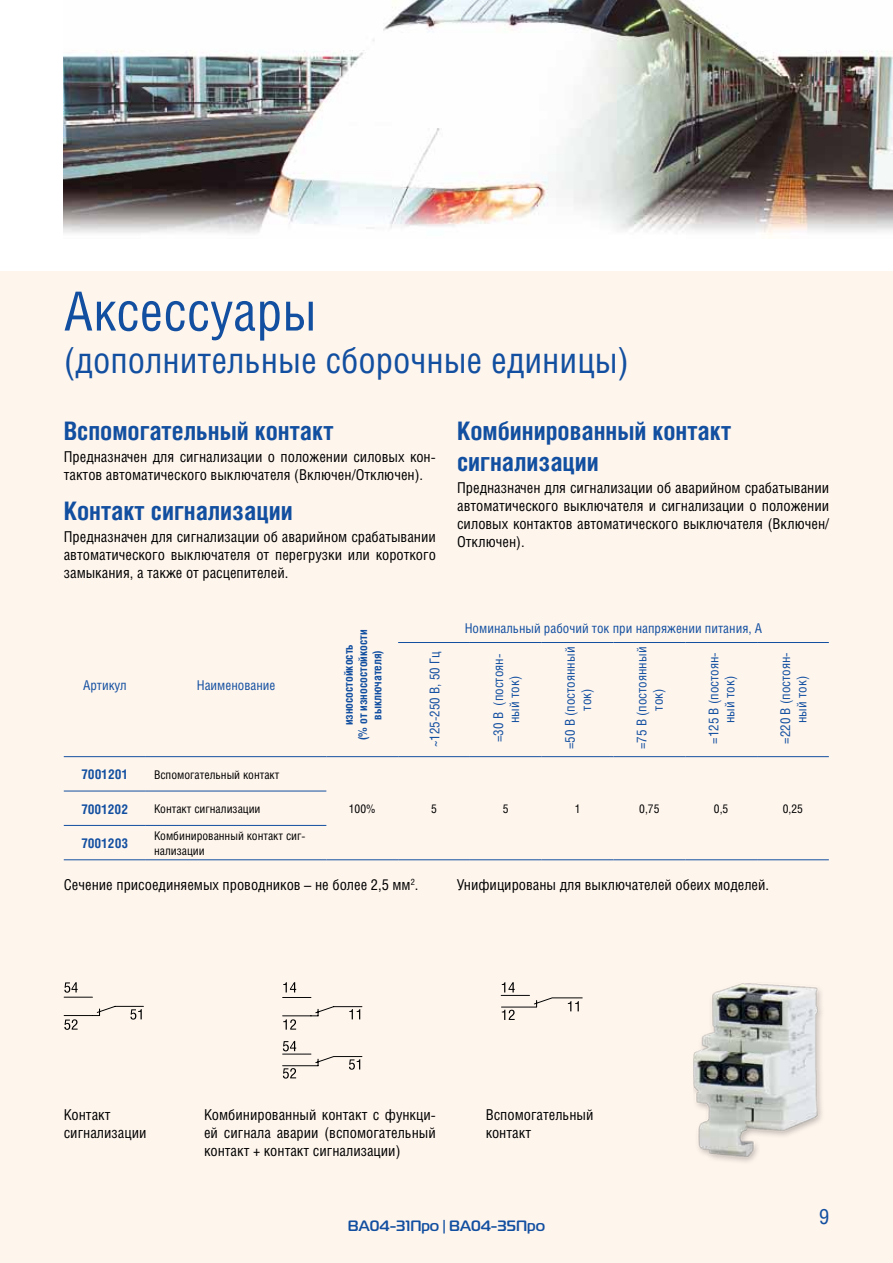
<style>
.page{position:relative;width:893px;height:1263px;background:#fff}
.page>*{position:absolute;margin:0;border:0;box-sizing:border-box;transform-origin:0 0}
.t1{font:54px "Helios Cond";color:#124fa0}
.t2{font:36px "Helios Cond";color:#124fa0}
.t3{font:700 25.5px/30.6px "Helios Cond";color:#124fa0}
.t4{font:21px "Helios Cond";color:#124fa0}
.t5{font:15px/18px "Helios Cond";color:#000}
.t6{font:500 15px "Magistral";color:#124fa0}
.t7{font:13.5px/16.2px "Helios Cond";color:#124fa0;text-align:center}
.t8{font:700 13.5px "Helios Cond";color:#124fa0}
.t9{font:12px/14.4px "Helios Cond";color:#000}
.t10{font:700 12px/14.4px "Helios Cond";color:#124fa0;text-align:center}
</style>
<div class="page">
<div style="left:0;top:271px;width:893px;height:992px;background:#fef5ed"></div>
<img style="left:64px;top:0;width:829px;height:238px">
<hr style="left:64px;top:859px;width:82px;height:1px;background:#124fa0">
<hr style="left:146px;top:859px;width:180px;height:1px;background:#124fa0">
<hr style="left:398px;top:859px;width:72px;height:1px;background:#124fa0">
<hr style="left:470px;top:859px;width:72px;height:1px;background:#124fa0">
<hr style="left:542px;top:859px;width:71px;height:1px;background:#124fa0">
<hr style="left:613px;top:859px;width:72px;height:1px;background:#124fa0">
<hr style="left:685px;top:859px;width:72px;height:1px;background:#124fa0">
<hr style="left:398px;top:642px;width:72px;height:1px;background:#124fa0">
<hr style="left:470px;top:642px;width:72px;height:1px;background:#124fa0">
<hr style="left:542px;top:642px;width:71px;height:1px;background:#124fa0">
<hr style="left:613px;top:642px;width:72px;height:1px;background:#124fa0">
<hr style="left:685px;top:642px;width:72px;height:1px;background:#124fa0">
<hr style="left:757px;top:642px;width:72px;height:1px;background:#124fa0">
<hr style="left:64px;top:756px;width:82px;height:1px;background:#124fa0">
<hr style="left:146px;top:756px;width:180px;height:1px;background:#124fa0">
<hr style="left:398px;top:756px;width:72px;height:1px;background:#124fa0">
<hr style="left:470px;top:756px;width:72px;height:1px;background:#124fa0">
<hr style="left:542px;top:756px;width:71px;height:1px;background:#124fa0">
<hr style="left:613px;top:756px;width:72px;height:1px;background:#124fa0">
<hr style="left:685px;top:756px;width:72px;height:1px;background:#124fa0">
<hr style="left:757px;top:756px;width:72px;height:1px;background:#124fa0">
<hr style="left:757px;top:859px;width:72px;height:1px;background:#124fa0">
<hr style="left:64px;top:791px;width:82px;height:1px;background:#124fa0">
<hr style="left:146px;top:791px;width:180px;height:1px;background:#124fa0">
<hr style="left:64px;top:825px;width:82px;height:1px;background:#124fa0">
<hr style="left:146px;top:825px;width:180px;height:1px;background:#124fa0">
<hr style="left:326px;top:756px;width:72px;height:1px;background:#124fa0">
<hr style="left:326px;top:859px;width:72px;height:1px;background:#124fa0">
<img style="left:694px;top:983px;width:128px;height:179px">
<svg style="left:282px;top:982px;width:81px;height:47px"></svg>
<svg style="left:282px;top:1041px;width:81px;height:37px"></svg>
<svg style="left:500px;top:982px;width:83px;height:38px"></svg>
<svg style="left:64px;top:982px;width:80px;height:48px"></svg>
<h1 class="t1" style="left:64px;top:279px;width:254px">Аксессуары</h1>
<h2 class="t2" style="left:64px;top:338px;width:567px">(дополнительные сборочные единицы)</h2>
<h3 class="t3" style="left:64px;top:415px;width:271px">Вспомогательный контакт</h3>
<p class="t5" style="left:64px;top:448px;width:374px">Предназначен для сигнализации о положении силовых кон&shy;тактов автоматического выключателя (Включен/Отключен).</p>
<h3 class="t3" style="left:64px;top:494px;width:230px">Контакт сигнализации</h3>
<p class="t5" style="left:64px;top:527px;width:374px;text-align:justify">Предназначен для сигнализации об аварийном срабатывании автоматического выключателя от перегрузки или короткого замыкания, а также от расцепителей.</p>
<h3 class="t3" style="left:457px;top:415px;width:275px">Комбинированный контакт сигнализации</h3>
<p class="t5" style="left:457px;top:478px;width:374px;text-align:justify">Предназначен для сигнализации об аварийном срабатывании автоматического выключателя и сигнализации о положении силовых контактов автоматического выключателя (Включен/ Отключен).</p>
<p class="t7" style="left:83px;top:677px;width:45px">Артикул</p>
<p class="t7" style="left:197px;top:677px;width:80px">Наименование</p>
<p class="t10" style="left:341px;top:740px;width:112px;rotate:-90deg">износостойкость<br>(% от износостойкости выключателя)</p>
<p class="t7" style="left:465px;top:620px;width:299px">Номинальный рабочий ток при напряжении питания, А</p>
<p class="t7" style="left:426px;top:747px;width:97px;rotate:-90deg">~125-250 В, 50 Гц</p>
<p class="t7" style="left:490px;top:742px;width:90px;rotate:-90deg">=30 В (постоян&shy;ный ток)</p>
<p class="t7" style="left:562px;top:749px;width:104px;rotate:-90deg">=50 В (постоянный ток)</p>
<p class="t7" style="left:633px;top:749px;width:104px;rotate:-90deg">=75 В (постоянный ток)</p>
<p class="t7" style="left:705px;top:744px;width:93px;rotate:-90deg">=125 В (постоян&shy;ный ток)</p>
<p class="t7" style="left:777px;top:744px;width:93px;rotate:-90deg">=220 В (постоян&shy;ный ток)</p>
<p class="t8" style="left:82px;top:766px;width:48px">7001201</p>
<p class="t9" style="left:154px;top:767px;width:127px">Вспомогательный контакт</p>
<p class="t8" style="left:81px;top:801px;width:48px">7001202</p>
<p class="t9" style="left:154px;top:801px;width:108px">Контакт сигнализации</p>
<p class="t9" style="left:349px;top:801px;width:28px">100%</p>
<p class="t9" style="left:431px;top:801px;width:7px">5</p>
<p class="t9" style="left:503px;top:801px;width:7px">5</p>
<p class="t9" style="left:575px;top:801px;width:7px">1</p>
<p class="t9" style="left:639px;top:801px;width:22px">0,75</p>
<p class="t9" style="left:714px;top:801px;width:16px">0,5</p>
<p class="t9" style="left:783px;top:801px;width:22px">0,25</p>
<p class="t8" style="left:81px;top:835px;width:48px">7001203</p>
<p class="t9" style="left:154px;top:828px;width:153px">Комбинированный контакт сиг&shy;нализации</p>
<p class="t5" style="left:64px;top:875px;width:356px">Сечение присоединяемых проводников – не более 2,5 мм<sup>2</sup>.</p>
<p class="t5" style="left:457px;top:875px;width:314px">Унифицированы для выключателей обеих моделей.</p>
<p class="t5" style="left:64px;top:1105px;width:84px">Контакт сигнализации</p>
<p class="t5" style="left:204px;top:1105px;width:233px;text-align:justify">Комбинированный контакт с функци&shy;ей сигнала аварии (вспомогательный контакт + контакт сигнализации)</p>
<p class="t5" style="left:486px;top:1105px;width:109px">Вспомогательный контакт</p>
<p class="t6" style="left:348px;top:1216px;width:199px">ВА04-31Про | ВА04-35Про</p>
<h3 class="t4" style="left:819px;top:1204px;width:12px">9</h3>
</div>
